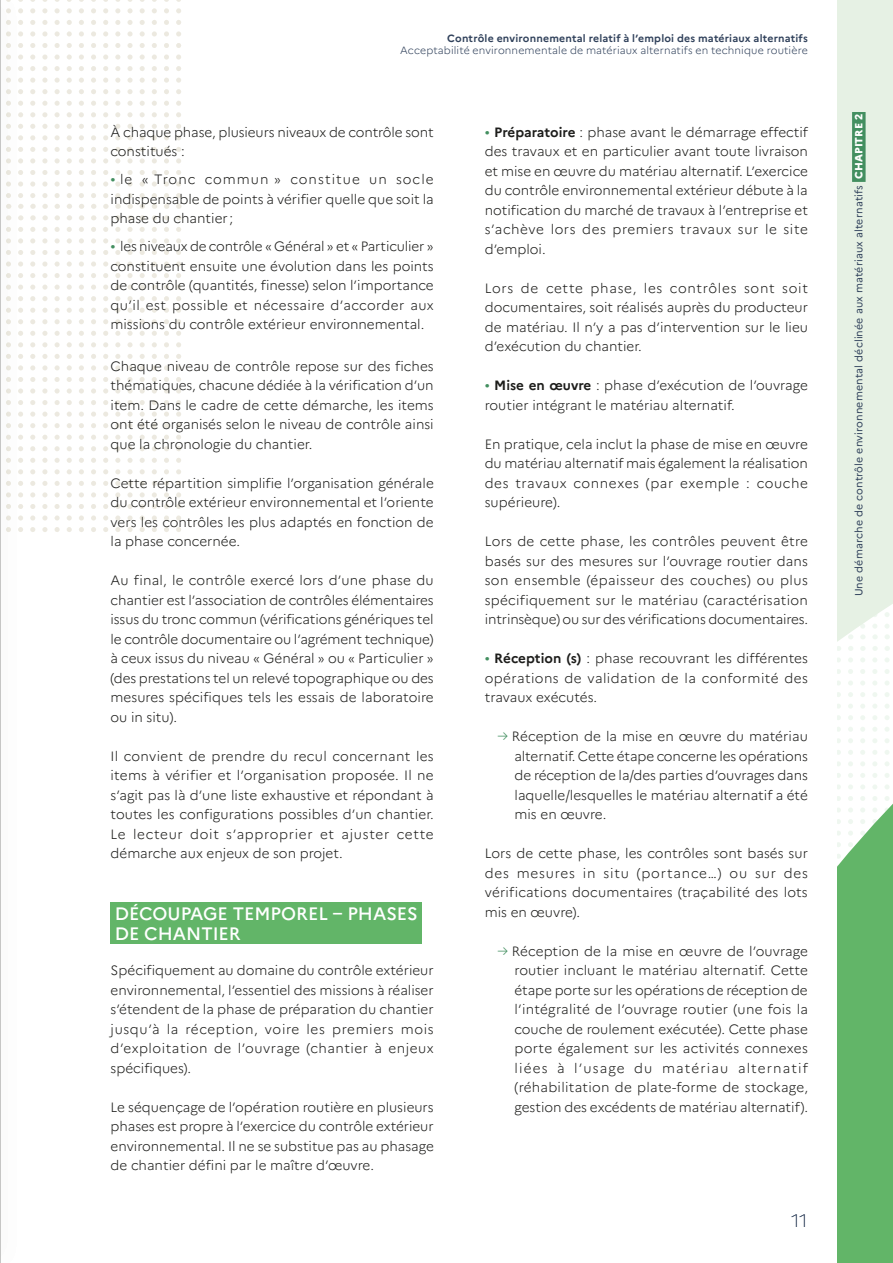
<style>
.page{position:relative;width:893px;height:1263px;background:#fff}
.page>*{position:absolute;margin:0;border:0;box-sizing:border-box;transform-origin:0 0}
.INTERTITRE_2_N1{font:500 18px/19.5px "Marianne";color:#fff}
.t1{font:100 18px "Marianne";color:#30415b}
.TEXTE_courant{font:300 13.5px/19.5px "Marianne";color:#1d1d1b;text-align:justify}
.t2{font:300 10.5px/12.6px "Marianne";letter-spacing:.01em;color:#30415b;text-align:right}
.CHAPITRE_TITRE{font:10.5px "Marianne";letter-spacing:.015em;color:#30415b}
.s1{font-weight:700}
.s2{font-size:16.5px;color:#438f60}
.s3{color:#438f60}
.s4{font-weight:800;color:#fff}
</style>
<div class="page">
<div style="left:838px;top:0;width:55px;height:457px;background:#e6f1e4"></div>
<svg style="left:838px;top:457px;width:55px;height:806px"></svg>
<div style="left:852px;top:112px;width:14px;height:70px;background:#438f60"></div>
<svg style="left:30px;top:0;width:152px;height:532px"></svg>
<div style="left:111px;top:902px;width:311px;height:42px;background:#62b568"></div>
<div style="left:0;top:0;width:24px;height:1263px;background:#1d1d1b;opacity:.35"></div>
<hr style="left:0;top:0;width:1px;height:1263px;background:#c7c7c6">
<p class="t2" style="left:400px;top:32px;width:409px"><span class="s1">Contrôle environnemental relatif à l’emploi des matériaux alternatifs<br></span>Acceptabilité environnementale de matériaux alternatifs en technique routière</p>
<p class="TEXTE_courant" style="left:111px;top:122px;width:325px">À chaque phase, plusieurs niveaux de contrôle sont constitués :</p>
<p class="TEXTE_courant" style="left:111px;top:169px;width:325px"><span class="s2">•</span> le « Tronc commun » constitue un socle indispensable de points à vérifier quelle que soit la phase du chantier;</p>
<p class="TEXTE_courant" style="left:111px;top:236px;width:325px"><span class="s2">•</span> les niveaux de contrôle « Général » et « Particulier » constituent ensuite une évolution dans les points de contrôle (quantités, finesse) selon l’importance qu’il est possible et nécessaire d’accorder aux missions du contrôle extérieur environnemental.</p>
<p class="TEXTE_courant" style="left:111px;top:356px;width:325px">Chaque niveau de contrôle repose sur des fiches thématiques, chacune dédiée à la vérification d’un item. Dans le cadre de cette démarche, les items ont été organisés selon le niveau de contrôle ainsi que la chronologie du chantier.</p>
<p class="TEXTE_courant" style="left:111px;top:473px;width:325px">Cette répartition simplifie l’organisation générale du contrôle extérieur environnemental et l’oriente vers les contrôles les plus adaptés en fonction de la phase concernée.</p>
<p class="TEXTE_courant" style="left:111px;top:570px;width:325px">Au final, le contrôle exercé lors d’une phase du chantier est l’association de contrôles élémentaires issus du tronc commun (vérifications génériques tel le contrôle documentaire ou l’agrément technique) à ceux issus du niveau « Général » ou « Particulier » (des prestations tel un relevé topographique ou des mesures spécifiques tels les essais de laboratoire ou in situ).</p>
<p class="TEXTE_courant" style="left:111px;top:746px;width:325px">Il convient de prendre du recul concernant les items à vérifier et l’organisation proposée. Il ne s’agit pas là d’une liste exhaustive et répondant à toutes les configurations possibles d’un chantier.<br>Le lecteur doit s’approprier et ajuster cette démarche aux enjeux de son projet.</p>
<p class="INTERTITRE_2_N1" style="left:115px;top:904px;width:304px">DÉCOUPAGE TEMPOREL – PHASES<br>DE CHANTIER</p>
<p class="TEXTE_courant" style="left:111px;top:960px;width:325px">Spécifiquement au domaine du contrôle extérieur environnemental, l’essentiel des missions à réaliser s’étendent de la phase de préparation du chantier jusqu’à la réception, voire les premiers mois d’exploitation de l’ouvrage (chantier à enjeux spécifiques).</p>
<p class="TEXTE_courant" style="left:111px;top:1097px;width:325px">Le séquençage de l’opération routière en plusieurs phases est propre à l’exercice du contrôle extérieur environnemental. Il ne se substitue pas au phasage de chantier défini par le maître d’œuvre.</p>
<p class="TEXTE_courant" style="left:485px;top:122px;width:325px"><span class="s2">•</span> <span class="s1">Préparatoire</span> : phase avant le démarrage effectif des travaux et en particulier avant toute livraison et mise en œuvre du matériau alternatif. L’exercice du contrôle environnemental extérieur débute à la notification du marché de travaux à l’entreprise et s’achève lors des premiers travaux sur le site d’emploi.</p>
<p class="TEXTE_courant" style="left:485px;top:278px;width:325px">Lors de cette phase, les contrôles sont soit documentaires, soit réalisés auprès du producteur de matériau. Il n’y a pas d’intervention sur le lieu d’exécution du chantier.</p>
<p class="TEXTE_courant" style="left:485px;top:375px;width:325px"><span class="s2">•</span> <span class="s1">Mise en œuvre</span> : phase d’exécution de l’ouvrage routier intégrant le matériau alternatif.</p>
<p class="TEXTE_courant" style="left:485px;top:434px;width:325px">En pratique, cela inclut la phase de mise en œuvre du matériau alternatif mais également la réalisation des travaux connexes (par exemple : couche supérieure).</p>
<p class="TEXTE_courant" style="left:485px;top:531px;width:325px">Lors de cette phase, les contrôles peuvent être basés sur des mesures sur l’ouvrage routier dans son ensemble (épaisseur des couches) ou plus spécifiquement sur le matériau (caractérisation intrinsèque) ou sur des vérifications documentaires.</p>
<p class="TEXTE_courant" style="left:485px;top:648px;width:325px"><span class="s2">•</span> <span class="s1">Réception (s)</span> : phase recouvrant les différentes opérations de validation de la conformité des travaux exécutés.</p>
<p class="TEXTE_courant" style="left:514px;top:726px;width:295px;text-indent:-17px"><span class="s3">→</span> Réception de la mise en œuvre du matériau alternatif. Cette étape concerne les opérations de réception de la/des parties d’ouvrages dans laquelle/lesquelles le matériau alternatif a été mis en œuvre.</p>
<p class="TEXTE_courant" style="left:485px;top:843px;width:325px">Lors de cette phase, les contrôles sont basés sur des mesures in situ (portance…) ou sur des vérifications documentaires (traçabilité des lots mis en œuvre).</p>
<p class="TEXTE_courant" style="left:514px;top:941px;width:295px;text-indent:-17px"><span class="s3">→</span> Réception de la mise en œuvre de l’ouvrage routier incluant le matériau alternatif. Cette étape porte sur les opérations de réception de l’intégralité de l’ouvrage routier (une fois la couche de roulement exécutée). Cette phase porte également sur les activités connexes liées à l’usage du matériau alternatif (réhabilitation de plate-forme de stockage, gestion des excédents de matériau alternatif).</p>
<p class="t1" style="left:791px;top:1210px;width:18px">11</p>
<p class="CHAPITRE_TITRE" style="left:852px;top:596px;width:484px;rotate:-90deg">Une démarche de contrôle environnemental déclinée aux matériaux alternatifs <span class="s4">CHAPITRE 2</span></p>
</div>
